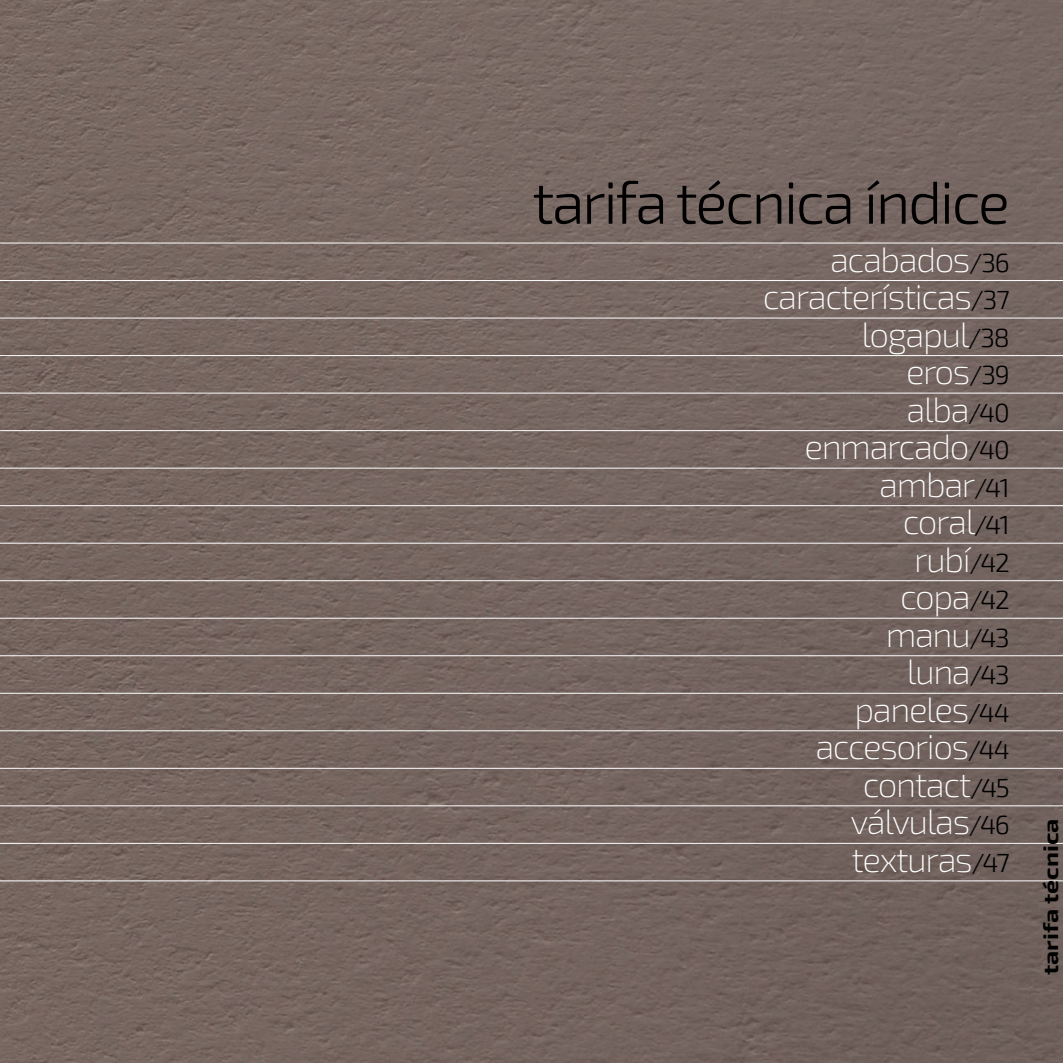
<style>
.page{position:relative;width:1063px;height:1063px;background:#fff}
.page>*{position:absolute;margin:0;border:0;box-sizing:border-box;transform-origin:0 0}
.t1{font:300 60px "Exo 2";letter-spacing:-.04em;color:#000}
.t2{font:200 35px/37.5px "Exo 2.0";letter-spacing:-.04em;color:#fff;text-align:right}
.t3{font:700 20.38px "Exo 2";color:#000;scale:1.23 1}
.s1{font-family:"Exo 2";font-weight:300;font-size:26.25px;color:#000}
</style>
<div class="page">
<img style="left:0;top:0;width:1063px;height:1063px">
<hr style="left:0;top:280px;width:1063px;height:1px;background:#fff">
<hr style="left:0;top:243px;width:1063px;height:1px;background:#fff">
<hr style="left:0;top:318px;width:1063px;height:1px;background:#fff">
<hr style="left:0;top:355px;width:1063px;height:1px;background:#fff">
<hr style="left:0;top:393px;width:1063px;height:1px;background:#fff">
<hr style="left:0;top:430px;width:1063px;height:1px;background:#fff">
<hr style="left:0;top:468px;width:1063px;height:1px;background:#fff">
<hr style="left:0;top:505px;width:1063px;height:1px;background:#fff">
<hr style="left:0;top:580px;width:1063px;height:1px;background:#fff">
<hr style="left:0;top:543px;width:1063px;height:1px;background:#fff">
<hr style="left:0;top:618px;width:1063px;height:1px;background:#fff">
<hr style="left:0;top:693px;width:1063px;height:1px;background:#fff">
<hr style="left:0;top:730px;width:1063px;height:1px;background:#fff">
<hr style="left:0;top:768px;width:1063px;height:1px;background:#fff">
<hr style="left:0;top:806px;width:1063px;height:1px;background:#fff">
<hr style="left:0;top:843px;width:1063px;height:1px;background:#fff">
<hr style="left:0;top:881px;width:1063px;height:1px;background:#fff">
<hr style="left:0;top:655px;width:1063px;height:1px;background:#fff">
<h1 class="t1" style="left:532px;top:168px;width:479px">tarifa técnica índice</h1>
<p class="t2" style="left:763px;top:241px;width:249px">acabados<span class="s1">/36 </span>características<span class="s1">/37 </span>logapul<span class="s1">/38 </span>eros<span class="s1">/39<br></span>alba<span class="s1">/40 </span>enmarcado<span class="s1">/40 </span>ambar<span class="s1">/41<br></span>coral<span class="s1">/41<br></span>rubí<span class="s1">/42<br></span>copa<span class="s1">/42<br></span>manu<span class="s1">/43<br></span>luna<span class="s1">/43 </span>paneles<span class="s1">/44 </span>accesorios<span class="s1">/44 </span>contact<span class="s1">/45 </span>válvulas<span class="s1">/46 </span>texturas<span class="s1">/47</span></p>
<p class="t3" style="left:1039px;top:975px;width:129px;rotate:-90deg">tarifa técnica</p>
</div>
